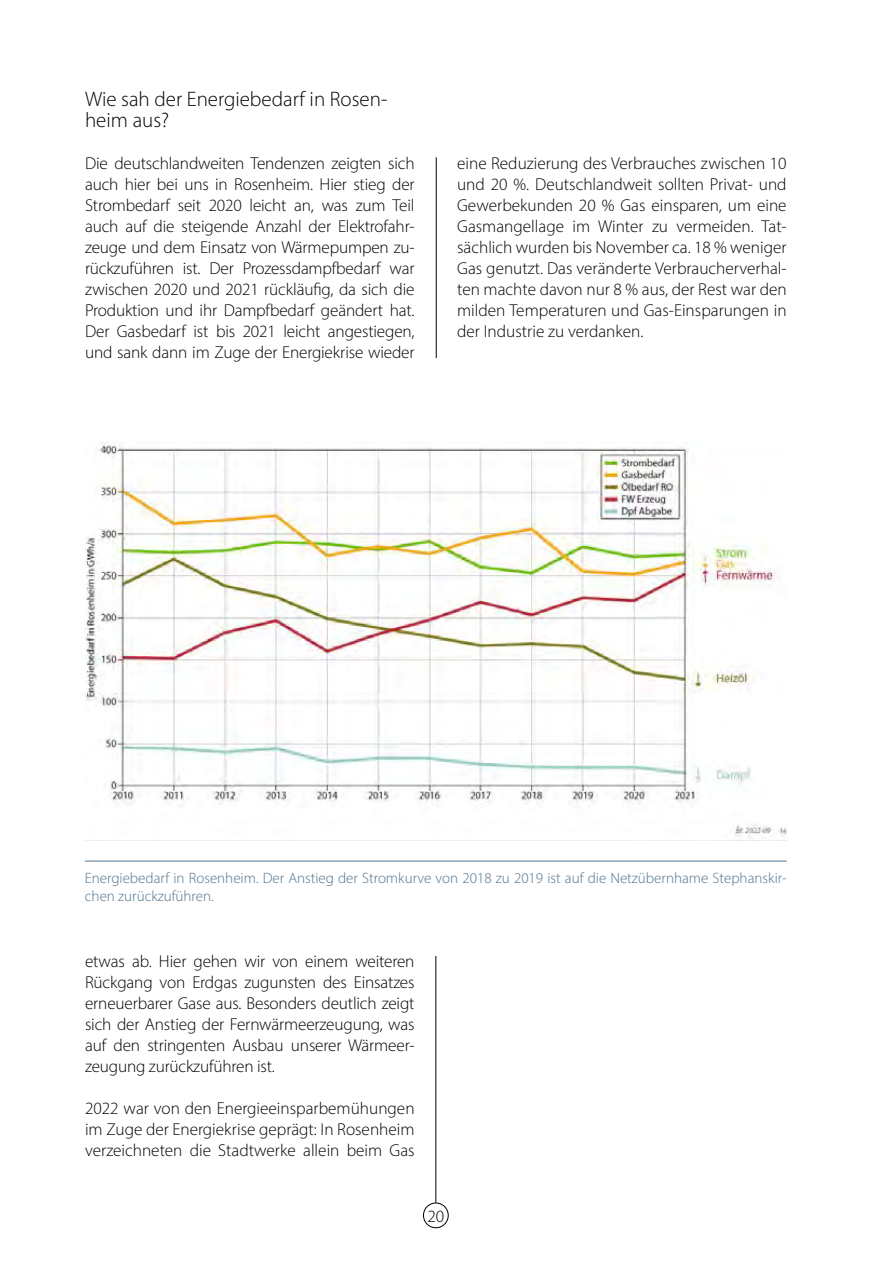
<style>
.page{position:relative;width:893px;height:1263px;background:#fff}
.page>*{position:absolute;margin:0;border:0;box-sizing:border-box;transform-origin:0 0}
.t1{font:300 21px/21px "Myriad Pro";color:#000}
.t2{font:300 17.25px/21px "Myriad Pro";letter-spacing:-.01em;color:#000;text-align:justify}
.t3{font:300 15px/18px "Myriad Pro";color:#4e718c}
</style>
<div class="page">
<div style="left:423px;top:1202px;width:26px;height:26px;border:1px solid #000;border-radius:50%"></div>
<hr style="left:435px;top:956px;width:1px;height:246px;background:#000">
<hr style="left:436px;top:157px;width:1px;height:201px;background:#000">
<img style="left:85px;top:442px;width:702px;height:397px">
<hr style="left:85px;top:861px;width:702px;height:1px;background:#4e718c">
<p class="t1" style="left:85px;top:88px;width:304px">Wie sah der Energiebedarf in Rosen&shy;heim aus?</p>
<p class="t2" style="left:85px;top:153px;width:331px">Die deutschlandweiten Tendenzen zeigten sich auch hier bei uns in Rosenheim. Hier stieg der Strombedarf seit 2020 leicht an, was zum Teil auch auf die steigende Anzahl der Elektrofahr&shy;zeuge und dem Einsatz von Wärmepumpen zu&shy;rückzuführen ist. Der Prozessdampfbedarf war zwischen 2020 und 2021 rückläufig, da sich die Produktion und ihr Dampfbedarf geändert hat.<br>Der Gasbedarf ist bis 2021 leicht angestiegen, und sank dann im Zuge der Energiekrise wieder</p>
<p class="t2" style="left:457px;top:153px;width:331px">eine Reduzierung des Verbrauches zwischen 10 und 20 %. Deutschlandweit sollten Privat- und Gewerbekunden 20 % Gas einsparen, um eine Gasmangellage im Winter zu vermeiden. Tat&shy;sächlich wurden bis November ca. 18 % weniger Gas genutzt. Das veränderte Verbraucherverhal&shy;ten machte davon nur 8 % aus, der Rest war den milden Temperaturen und Gas-Einsparungen in der Industrie zu verdanken.</p>
<p class="t3" style="left:85px;top:869px;width:703px">Energiebedarf in Rosenheim. Der Anstieg der Stromkurve von 2018 zu 2019 ist auf die Netzübernhame Stephanskir&shy;chen zurückzuführen.</p>
<p class="t2" style="left:85px;top:951px;width:331px">etwas ab. Hier gehen wir von einem weiteren Rückgang von Erdgas zugunsten des Einsatzes erneuerbarer Gase aus. Besonders deutlich zeigt sich der Anstieg der Fernwärmeerzeugung, was auf den stringenten Ausbau unserer Wärmeer&shy;zeugung zurückzuführen ist.</p>
<p class="t2" style="left:85px;top:1098px;width:331px">2022 war von den Energieeinsparbemühungen im Zuge der Energiekrise geprägt: In Rosenheim verzeichneten die Stadtwerke allein beim Gas</p>
<p class="t2" style="left:427px;top:1205px;width:18px">20</p>
</div>
